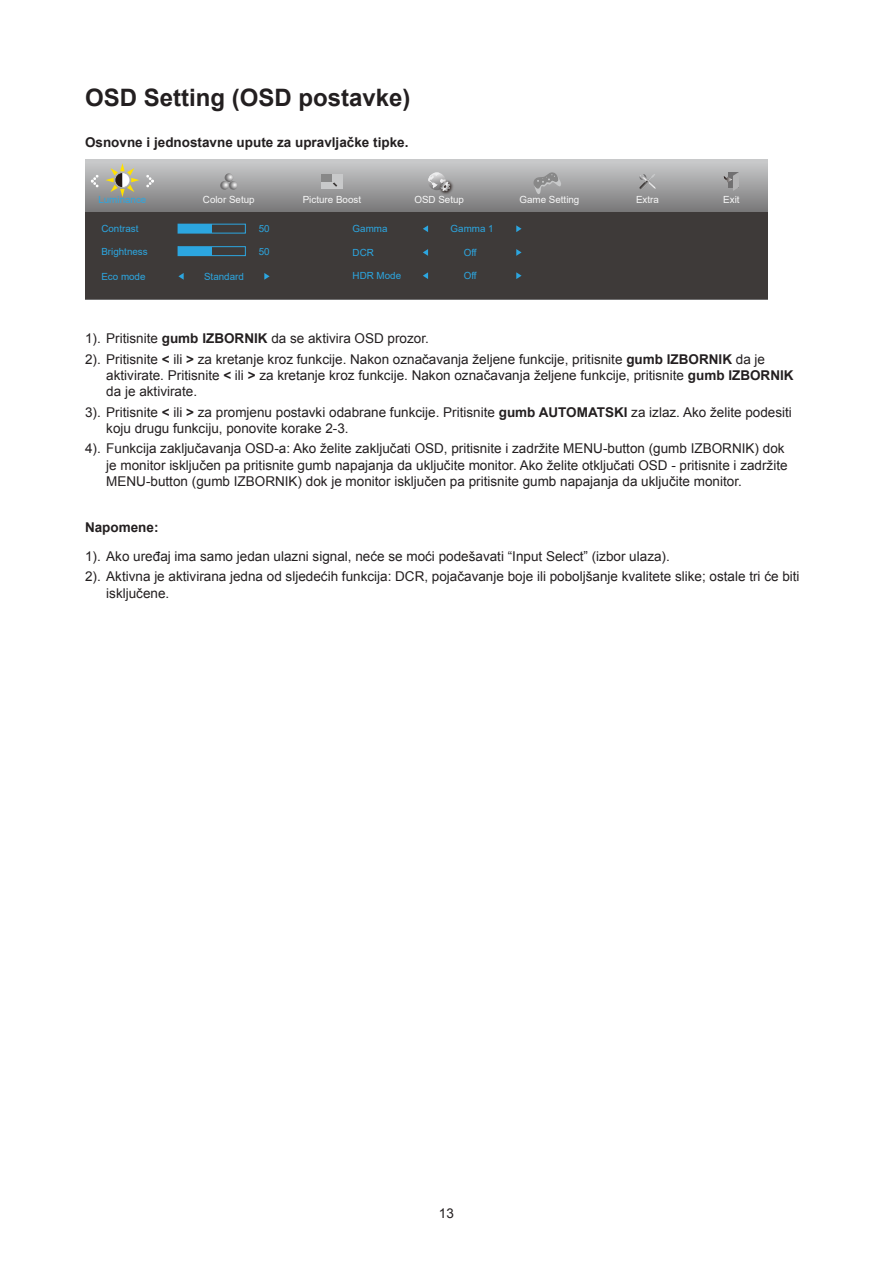
<style>
.page{position:relative;width:893px;height:1263px;background:#fff}
.page>*{position:absolute;margin:0;border:0;box-sizing:border-box;transform-origin:0 0}
.Heading_2{font:700 24px "Arial";color:#231f20}
.t1{font:13.5px/16.2px "Arial";color:#231f20}
.content_bold{font:700 13.5px "Arial";color:#231f20}
.t2{font:9.75px "Arial";color:#2ca6e0}
.t3{font:9.75px "Arial";color:#f7f7f7}
.s1{font-weight:700}
</style>
<div class="page">
<svg style="left:85px;top:160px;width:683px;height:52px;background:#a0a0a1"></svg>
<div style="left:85px;top:212px;width:683px;height:87px;background:#3e3a39"></div>
<svg style="left:91px;top:175px;width:8px;height:12px"></svg>
<svg style="left:146px;top:175px;width:8px;height:12px"></svg>
<svg style="left:105px;top:163px;width:34px;height:34px"></svg>
<svg style="left:220px;top:173px;width:18px;height:17px"></svg>
<div style="left:321px;top:174px;width:21px;height:15px;background:#c8c9ca"></div>
<div style="left:321px;top:174px;width:11px;height:8px;background:#888"></div>
<svg style="left:333px;top:182px;width:4px;height:5px"></svg>
<img style="left:437px;top:178px;width:18px;height:18px">
<svg style="left:428px;top:172px;width:23px;height:19px"></svg>
<svg style="left:724px;top:172px;width:15px;height:19px"></svg>
<svg style="left:639px;top:174px;width:18px;height:16px"></svg>
<div style="left:178px;top:224px;width:68px;height:9px;border:1px solid #2ca6e0"></div>
<div style="left:178px;top:224px;width:34px;height:9px;background:#2ca6e0"></div>
<div style="left:178px;top:246px;width:68px;height:10px;border:1px solid #2ca6e0"></div>
<div style="left:178px;top:247px;width:34px;height:9px;background:#2ca6e0"></div>
<svg style="left:178px;top:273px;width:6px;height:7px"></svg>
<svg style="left:264px;top:273px;width:6px;height:7px"></svg>
<svg style="left:423px;top:225px;width:5px;height:7px"></svg>
<svg style="left:516px;top:225px;width:6px;height:7px"></svg>
<svg style="left:423px;top:249px;width:5px;height:7px"></svg>
<svg style="left:516px;top:249px;width:6px;height:7px"></svg>
<svg style="left:423px;top:272px;width:5px;height:7px"></svg>
<svg style="left:516px;top:272px;width:6px;height:7px"></svg>
<svg style="left:533px;top:172px;width:28px;height:22px"></svg>
<p class="Heading_2" style="left:85px;top:81px;width:327px">OSD Setting (OSD postavke)</p>
<p class="content_bold" style="left:85px;top:133px;width:325px">Osnovne i jednostavne upute za upravljačke tipke.</p>
<p class="t2" style="left:98px;top:193px;width:50px">Luminance</p>
<p class="t3" style="left:203px;top:193px;width:53px">Color Setup</p>
<p class="t3" style="left:303px;top:193px;width:60px">Picture Boost</p>
<p class="t3" style="left:414px;top:193px;width:51px">OSD Setup</p>
<p class="t3" style="left:519px;top:193px;width:62px">Game Setting</p>
<p class="t3" style="left:636px;top:193px;width:24px">Extra</p>
<p class="t3" style="left:723px;top:193px;width:18px">Exit</p>
<p class="t2" style="left:101px;top:222px;width:39px">Contrast</p>
<p class="t2" style="left:259px;top:222px;width:12px">50</p>
<p class="t2" style="left:101px;top:245px;width:48px">Brightness</p>
<p class="t2" style="left:259px;top:245px;width:12px">50</p>
<p class="t2" style="left:101px;top:270px;width:46px">Eco mode</p>
<p class="t2" style="left:204px;top:270px;width:41px">Standard</p>
<p class="t2" style="left:353px;top:222px;width:36px">Gamma</p>
<p class="t2" style="left:451px;top:222px;width:45px">Gamma 1</p>
<p class="t2" style="left:353px;top:246px;width:23px">DCR</p>
<p class="t2" style="left:464px;top:246px;width:14px">Off</p>
<p class="t2" style="left:353px;top:269px;width:50px">HDR Mode</p>
<p class="t2" style="left:464px;top:269px;width:14px">Off</p>
<p class="t1" style="left:85px;top:331px;width:345px">1). Pritisnite <span class="s1">gumb IZBORNIK</span> da se aktivira OSD prozor.</p>
<p class="t1" style="left:106px;top:351px;width:689px;text-indent:-21px">2). Pritisnite <span class="s1">&lt;</span> ili <span class="s1">&gt;</span> za kretanje kroz funkcije. Nakon označavanja željene funkcije, pritisnite <span class="s1">gumb IZBORNIK</span> da je aktivirate. Pritisnite <span class="s1">&lt;</span> ili <span class="s1">&gt;</span> za kretanje kroz funkcije. Nakon označavanja željene funkcije, pritisnite <span class="s1">gumb IZBORNIK </span>da je aktivirate.</p>
<p class="t1" style="left:106px;top:404px;width:687px;text-indent:-21px">3). Pritisnite <span class="s1">&lt;</span> ili <span class="s1">&gt;</span> za promjenu postavki odabrane funkcije. Pritisnite <span class="s1">gumb AUTOMATSKI</span> za izlaz. Ako želite podesiti koju drugu funkciju, ponovite korake 2-3.</p>
<p class="t1" style="left:106px;top:441px;width:683px;text-indent:-21px">4). Funkcija zaključavanja OSD-a: Ako želite zaključati OSD, pritisnite i zadržite MENU-button (gumb IZBORNIK) dok je monitor isključen pa pritisnite gumb napajanja da uključite monitor. Ako želite otključati OSD - pritisnite i zadržite<br>MENU-button (gumb IZBORNIK) dok je monitor isključen pa pritisnite gumb napajanja da uključite monitor.</p>
<p class="content_bold" style="left:85px;top:518px;width:75px">Napomene:</p>
<p class="t1" style="left:85px;top:548px;width:586px">1). Ako uređaj ima samo jedan ulazni signal, neće se moći podešavati “Input Select” (izbor ulaza).</p>
<p class="t1" style="left:106px;top:569px;width:695px;text-indent:-21px">2). Aktivna je aktivirana jedna od sljedećih funkcija: DCR, pojačavanje boje ili poboljšanje kvalitete slike; ostale tri će biti isključene.</p>
<p class="t1" style="left:439px;top:1205px;width:17px">13</p>
</div>
